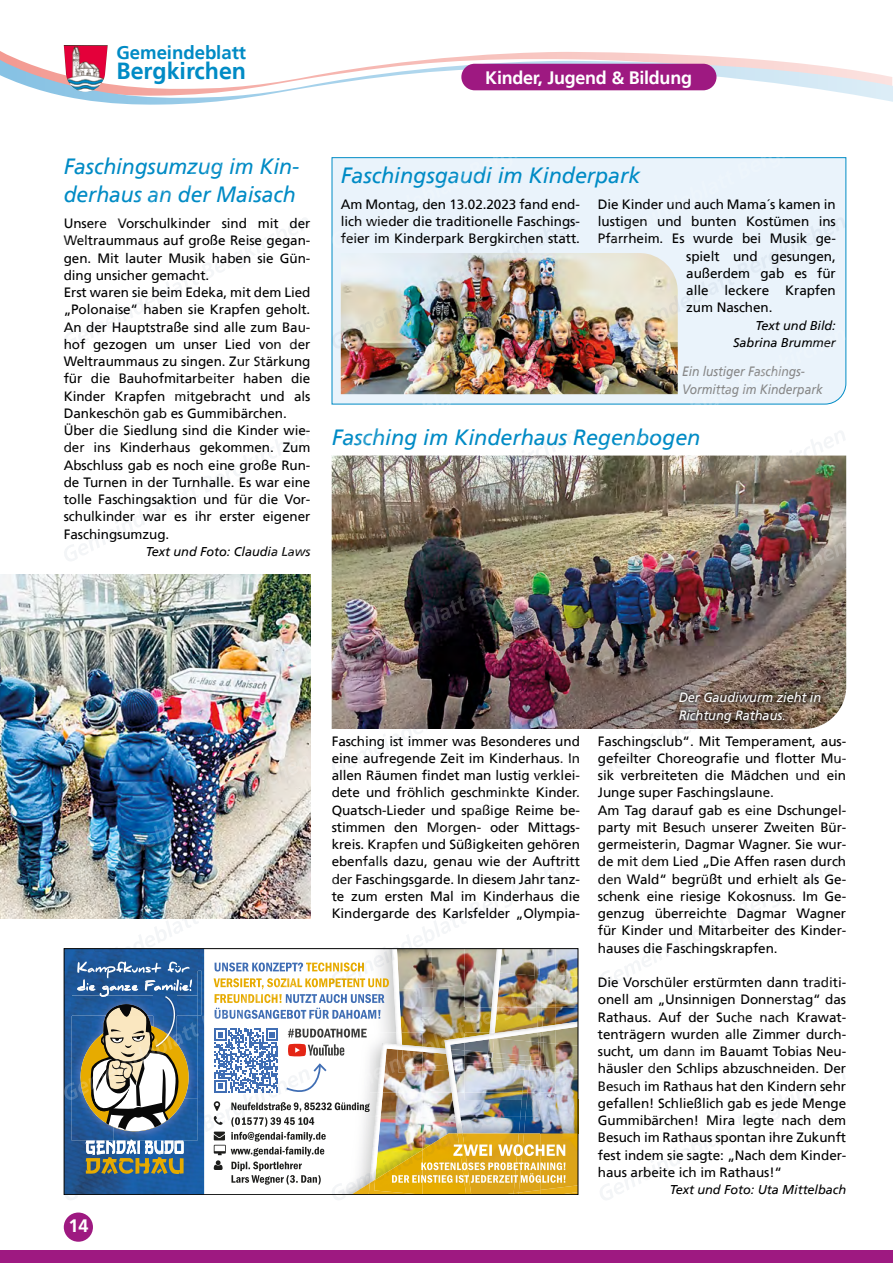
<style>
.page{position:relative;width:893px;height:1263px;background:#fff}
.page>*{position:absolute;margin:0;border:0;box-sizing:border-box;transform-origin:0 0}
.t1{font:700 23.25px "Frutiger";letter-spacing:-.005em;color:#008bc5}
._01_head_BK{font:italic 22.05px "Frutiger 56";letter-spacing:-.005em;color:#008bc5}
._01_head_BK-2{font:italic 22.05px/28.5px "Frutiger 56";letter-spacing:-.005em;color:#008bc5;scale:.96 1}
.t2{font:700 18.6px "Frutiger";letter-spacing:-.005em;color:#008bc5}
.t3{font:700 18px "Frutiger";letter-spacing:-.015em;color:#fff}
._03_grundtext_BK{font:13.5px/17.2px "Frutiger 55 Roman";letter-spacing:-.005em;color:#000;text-align:justify}
._03_bildunterschrift{font:italic 13.5px "Frutiger 56";letter-spacing:-.005em;color:#878787;scale:.9 1}
._03_bildunterschrift-2{font:italic 13.5px/18px "Frutiger 56";letter-spacing:-.005em;color:#fff;scale:.95 1}
._03_Autor{font:italic 12.75px "Frutiger 56";letter-spacing:-.005em;color:#000}
</style>
<div class="page">
<svg style="left:0;top:53px;width:893px;height:52px"></svg>
<div style="left:461px;top:64px;width:255px;height:26px;background:#9e1981;border-radius:13px"></div>
<div style="left:0;top:1250px;width:893px;height:13px;background:#9e1981"></div>
<div style="left:64px;top:1212px;width:29px;height:30px;background:#9e1981;border-radius:50%"></div>
<img style="left:64px;top:45px;width:44px;height:47px">
<img style="left:0;top:574px;width:63px;height:344px">
<img style="left:580px;top:456px;width:12px;height:273px">
<img style="left:580px;top:253px;width:12px;height:141px">
<img style="left:63px;top:157px;width:517px;height:1043px">
<img style="left:592px;top:157px;width:254px;height:1043px">
<h3 class="t2" style="left:117px;top:44px;width:131px">Gemeindeblatt</h3>
<h1 class="t1" style="left:117px;top:60px;width:131px">Bergkirchen</h1>
<h3 class="t3" style="left:485px;top:70px;width:208px">Kinder, Jugend &amp; Bildung</h3>
<p class="_01_head_BK-2" style="left:64px;top:153px;width:247px">Faschingsumzug im Kin&shy;derhaus an der Maisach</p>
<p class="_03_grundtext_BK" style="left:64px;top:216px;width:248px">Unsere Vorschulkinder sind mit der Weltraummaus auf große Reise gegan&shy;gen. Mit lauter Musik haben sie Gün&shy;ding unsicher gemacht.</p>
<p class="_03_grundtext_BK" style="left:64px;top:285px;width:248px">Erst waren sie beim Edeka, mit dem Lied „Polonaise“ haben sie Krapfen geholt.<br>An der Hauptstraße sind alle zum Bau&shy;hof gezogen um unser Lied von der Weltraummaus zu singen. Zur Stärkung für die Bauhofmitarbeiter haben die Kinder Krapfen mitgebracht und als Dankeschön gab es Gummibärchen.</p>
<p class="_03_grundtext_BK" style="left:64px;top:423px;width:248px">Über die Siedlung sind die Kinder wie&shy;der ins Kinderhaus gekommen. Zum Abschluss gab es noch eine große Run&shy;de Turnen in der Turnhalle. Es war eine tolle Faschingsaktion und für die Vor&shy;schulkinder war es ihr erster eigener Faschingsumzug.</p>
<p class="_03_Autor" style="left:146px;top:546px;width:166px">Text und Foto: Claudia Laws</p>
<p class="_01_head_BK" style="left:341px;top:165px;width:301px">Faschingsgaudi im Kinderpark</p>
<p class="_03_grundtext_BK" style="left:341px;top:196px;width:241px">Am Montag, den 13.02.2023 fand end&shy;lich wieder die traditionelle Faschings&shy;feier im Kinderpark Bergkirchen statt.</p>
<p class="_03_grundtext_BK" style="left:598px;top:196px;width:239px">Die Kinder und auch Mama´s kamen in</p>
<p class="_03_grundtext_BK" style="left:598px;top:213px;width:239px">lustigen und bunten Kostümen ins</p>
<p class="_03_grundtext_BK" style="left:598px;top:231px;width:239px">Pfarrheim. Es wurde bei Musik ge-</p>
<p class="_03_grundtext_BK" style="left:686px;top:248px;width:151px">spielt und gesungen,</p>
<p class="_03_grundtext_BK" style="left:686px;top:265px;width:151px">außerdem gab es für</p>
<p class="_03_grundtext_BK" style="left:686px;top:282px;width:151px">alle leckere Krapfen</p>
<p class="_03_grundtext_BK" style="left:686px;top:300px;width:88px">zum Naschen.</p>
<p class="_03_Autor" style="left:755px;top:319px;width:82px">Text und Bild:</p>
<p class="_03_Autor" style="left:733px;top:336px;width:104px">Sabrina Brummer</p>
<p class="_03_bildunterschrift" style="left:682px;top:365px;width:138px">Ein lustiger Faschings-</p>
<p class="_03_bildunterschrift" style="left:682px;top:383px;width:158px">Vormittag im Kinderpark</p>
<p class="_01_head_BK" style="left:332px;top:427px;width:370px">Fasching im Kinderhaus Regenbogen</p>
<h3 class="t3" style="left:68px;top:1218px;width:22px">14</h3>
<p class="_03_bildunterschrift-2" style="left:679px;top:689px;width:152px">Der Gaudiwurm zieht in<br>Richtung Rathaus.</p>
<p class="_03_grundtext_BK" style="left:332px;top:733px;width:250px">Fasching ist immer was Besonderes und eine aufregende Zeit im Kinderhaus. In allen Räumen findet man lustig verklei&shy;dete und fröhlich geschminkte Kinder.<br>Quatsch-Lieder und spaßige Reime be&shy;stimmen den Morgen- oder Mittags&shy;kreis. Krapfen und Süßigkeiten gehören ebenfalls dazu, genau wie der Auftritt der Faschingsgarde. In diesem Jahr tanz&shy;te zum ersten Mal im Kinderhaus die Kindergarde des Karlsfelder „Olympia-</p>
<p class="_03_grundtext_BK" style="left:598px;top:733px;width:250px">Faschingsclub“. Mit Temperament, aus&shy;gefeilter Choreografie und flotter Mu&shy;sik verbreiteten die Mädchen und ein Junge super Faschingslaune.</p>
<p class="_03_grundtext_BK" style="left:598px;top:802px;width:250px">Am Tag darauf gab es eine Dschungel&shy;party mit Besuch unserer Zweiten Bür&shy;germeisterin, Dagmar Wagner. Sie wur&shy;de mit dem Lied „Die Affen rasen durch den Wald“ begrüßt und erhielt als Ge&shy;schenk eine riesige Kokosnuss. Im Ge&shy;genzug überreichte Dagmar Wagner für Kinder und Mitarbeiter des Kinder&shy;hauses die Faschingskrapfen.</p>
<p class="_03_grundtext_BK" style="left:598px;top:974px;width:250px">Die Vorschüler erstürmten dann traditi&shy;onell am „Unsinnigen Donnerstag“ das Rathaus. Auf der Suche nach Krawat&shy;tenträgern wurden alle Zimmer durch&shy;sucht, um dann im Bauamt Tobias Neu&shy;häusler den Schlips abzuschneiden. Der Besuch im Rathaus hat den Kindern sehr gefallen! Schließlich gab es jede Menge Gummibärchen! Mira legte nach dem Besuch im Rathaus spontan ihre Zukunft fest indem sie sagte: „Nach dem Kinder&shy;haus arbeite ich im Rathaus!“</p>
<p class="_03_Autor" style="left:670px;top:1184px;width:178px">Text und Foto: Uta Mittelbach</p>
</div>
